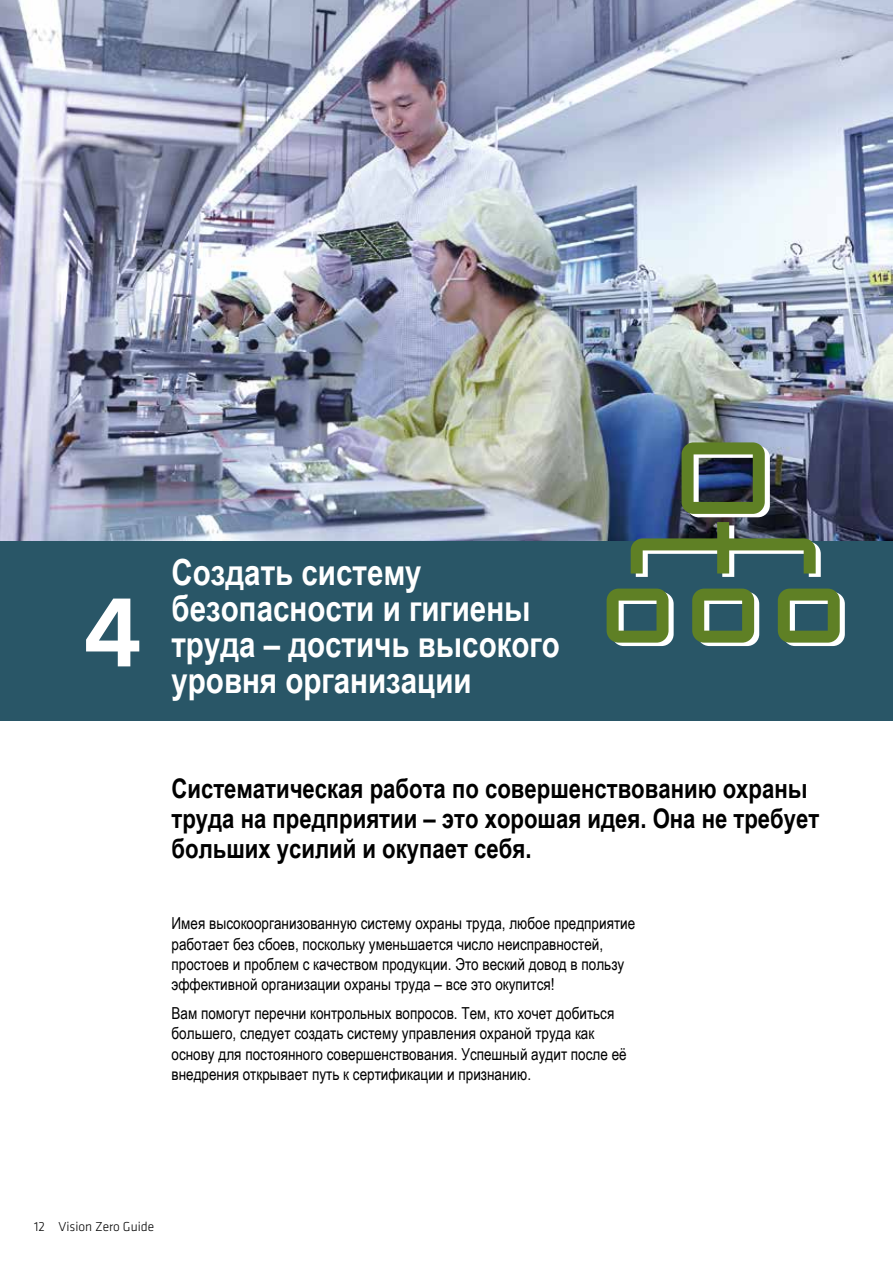
<style>
.page{position:relative;width:893px;height:1263px;background:#fff}
.page>*{position:absolute;margin:0;border:0;box-sizing:border-box;transform-origin:0 0}
.t1{font:500 105px "Klavika";color:#fff}
.t2{font:700 36px/36px "Arial Narrow";color:#fff}
.t3{font:700 27px/30px "Arial Narrow";color:#000}
.t4{font:16.5px/20.2px "Arial Narrow";color:#000}
.t5{font:300 13.5px "Klavika";color:#000}
</style>
<div class="page">
<img style="left:0;top:0;width:893px;height:542px">
<div style="left:0;top:542px;width:893px;height:179px;background:#295667"></div>
<svg style="left:692px;top:589px;width:67px;height:57px"></svg>
<svg style="left:607px;top:589px;width:67px;height:57px"></svg>
<svg style="left:778px;top:589px;width:67px;height:57px"></svg>
<img style="left:631px;top:442px;width:190px;height:135px">
<h1 class="t1" style="left:83px;top:560px;width:61px">4</h1>
<h2 class="t2" style="left:171px;top:553px;width:390px">Создать систему безопасности и гигиены труда – достичь высокого уровня организации</h2>
<h3 class="t3" style="left:171px;top:772px;width:649px">Систематическая работа по совершенствованию охраны труда на предприятии – это хорошая идея. Она не требует больших усилий и окупает себя.</h3>
<p class="t4" style="left:171px;top:913px;width:465px">Имея высокоорганизованную систему охраны труда, любое предприятие работает без сбоев, поскольку уменьшается число неисправностей, простоев и проблем с качеством продукции. Это веский довод в пользу эффективной организации охраны труда – все это окупится!</p>
<p class="t4" style="left:171px;top:1002px;width:457px">Вам помогут перечни контрольных вопросов. Тем, кто хочет добиться большего, следует создать систему управления охраной труда как основу для постоянного совершенствования. Успешный аудит после её внедрения открывает путь к сертификации и признанию.</p>
<p class="t5" style="left:34px;top:1218px;width:122px">12 Vision Zero Guide</p>
</div>
